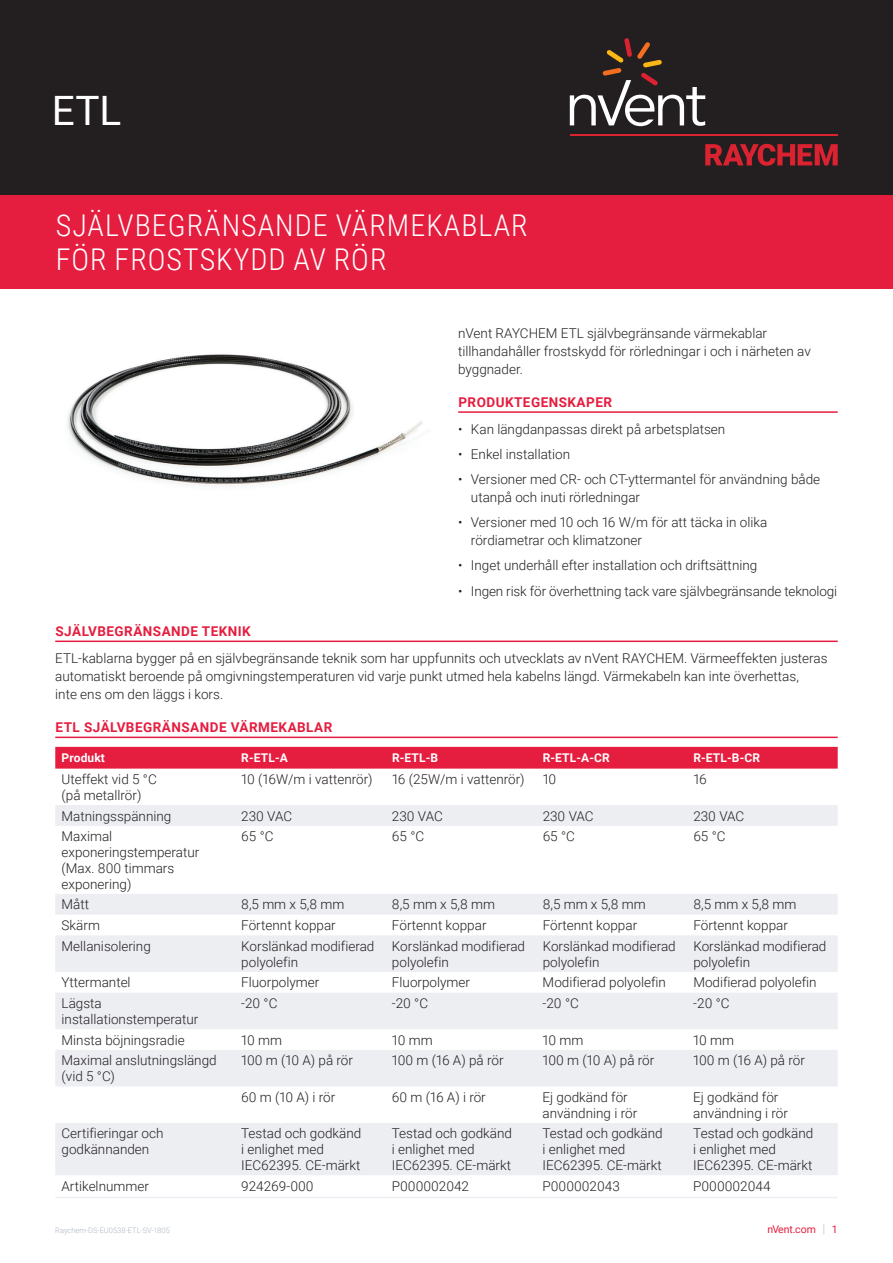
<style>
.page{position:relative;width:893px;height:1263px;background:#fff}
.page>*{position:absolute;margin:0;border:0;box-sizing:border-box;transform-origin:0 0}
.t1{font:40.5px "Roboto";color:#fff}
.t2{font:300 30px/33.8px "Roboto Condensed";letter-spacing:.035em;color:#fff}
.t3{font:300 13.5px/15.8px "Roboto";color:#231f20}
.t4{font:700 13.5px "Roboto";letter-spacing:.035em;color:#e51d3f}
.t5{font:700 12px "Roboto";letter-spacing:.01em;color:#fff}
.t6{font:10.5px "Roboto";color:#e51d3f}
.t7{font:300 7.5px "Roboto";color:#acb5c1}
.s1{font-weight:300;font-size:12.6px;color:#acb5c1}
</style>
<div class="page">
<div style="left:0;top:0;width:893px;height:196px;background:#231f20"></div>
<svg style="left:705px;top:144px;width:133px;height:22px"></svg>
<hr style="left:570px;top:134px;width:268px;height:2px;background:#db2230">
<svg style="left:570px;top:38px;width:135px;height:88px"></svg>
<div style="left:0;top:196px;width:893px;height:93px;background:#e51d3f"></div>
<img style="left:67px;top:354px;width:355px;height:132px">
<hr style="left:458px;top:411px;width:380px;height:2px;background:#e51d3f">
<hr style="left:55px;top:640px;width:783px;height:2px;background:#e51d3f">
<hr style="left:55px;top:737px;width:783px;height:1px;background:#e51d3f">
<div style="left:55px;top:747px;width:783px;height:22px;background:#e51d3f"></div>
<svg style="left:55px;top:805px;width:783px;height:370px;fill:#eceef2"></svg>
<hr style="left:55px;top:1197px;width:180px;height:1px;background:#eceef2">
<hr style="left:235px;top:1197px;width:151px;height:1px;background:#eceef2">
<hr style="left:386px;top:1197px;width:150px;height:1px;background:#eceef2">
<hr style="left:536px;top:1197px;width:151px;height:1px;background:#eceef2">
<hr style="left:687px;top:1197px;width:151px;height:1px;background:#eceef2">
<h1 class="t1" style="left:52px;top:82px;width:71px">ETL</h1>
<h2 class="t2" style="left:56px;top:207px;width:473px">SJÄLVBEGRÄNSANDE VÄRMEKABLAR<br>FÖR FROSTSKYDD AV RÖR</h2>
<p class="t3" style="left:458px;top:323px;width:354px;line-height:18px">nVent RAYCHEM ETL självbegränsande värmekablar tillhandahåller frostskydd för rörledningar i och i närheten av byggnader.</p>
<p class="t4" style="left:458px;top:393px;width:155px">PRODUKTEGENSKAPER</p>
<p class="t3" style="left:458px;top:420px;width:269px">• Kan längdanpassas direkt på arbetsplatsen</p>
<p class="t3" style="left:458px;top:446px;width:114px">• Enkel installation</p>
<p class="t3" style="left:471px;top:470px;width:351px;line-height:18px;text-indent:-13px">• Versioner med CR- och CT-yttermantel för användning både utanpå och inuti rörledningar</p>
<p class="t3" style="left:471px;top:513px;width:298px;line-height:18px;text-indent:-13px">• Versioner med 10 och 16 W/m för att täcka in olika rördiametrar och klimatzoner</p>
<p class="t3" style="left:458px;top:557px;width:301px">• Inget underhåll efter installation och driftsättning</p>
<p class="t3" style="left:458px;top:582px;width:381px">• Ingen risk för överhettning tack vare självbegränsande teknologi</p>
<p class="t4" style="left:56px;top:622px;width:197px">SJÄLVBEGRÄNSANDE TEKNIK</p>
<p class="t3" style="left:55px;top:648px;width:774px;line-height:18px">ETL-kablarna bygger på en självbegränsande teknik som har uppfunnits och utvecklats av nVent RAYCHEM. Värmeeffekten justeras automatiskt beroende på omgivningstemperaturen vid varje punkt utmed hela kabelns längd. Värmekabeln kan inte överhettas,<br>inte ens om den läggs i kors.</p>
<p class="t4" style="left:56px;top:718px;width:278px">ETL SJÄLVBEGRÄNSANDE VÄRMEKABLAR</p>
<p class="t5" style="left:62px;top:749px;width:45px">Produkt</p>
<p class="t5" style="left:241px;top:749px;width:48px">R-ETL-A</p>
<p class="t5" style="left:392px;top:749px;width:48px">R-ETL-B</p>
<p class="t5" style="left:543px;top:749px;width:69px">R-ETL-A-CR</p>
<p class="t5" style="left:693px;top:749px;width:68px">R-ETL-B-CR</p>
<p class="t3" style="left:62px;top:771px;width:97px">Uteffekt vid 5 °C (på metallrör)</p>
<p class="t3" style="left:241px;top:771px;width:133px">10 (16W/m i vattenrör)</p>
<p class="t3" style="left:392px;top:771px;width:134px">16 (25W/m i vattenrör)</p>
<p class="t3" style="left:543px;top:771px;width:15px">10</p>
<p class="t3" style="left:693px;top:771px;width:15px">16</p>
<p class="t3" style="left:62px;top:807px;width:111px">Matningsspänning</p>
<p class="t3" style="left:241px;top:807px;width:52px">230 VAC</p>
<p class="t3" style="left:392px;top:807px;width:52px">230 VAC</p>
<p class="t3" style="left:543px;top:807px;width:52px">230 VAC</p>
<p class="t3" style="left:693px;top:807px;width:52px">230 VAC</p>
<p class="t3" style="left:62px;top:828px;width:139px">Maximal exponeringstemperatur (Max. 800 timmars exponering)</p>
<p class="t3" style="left:241px;top:828px;width:34px">65 °C</p>
<p class="t3" style="left:392px;top:828px;width:34px">65 °C</p>
<p class="t3" style="left:543px;top:828px;width:34px">65 °C</p>
<p class="t3" style="left:693px;top:828px;width:34px">65 °C</p>
<p class="t3" style="left:62px;top:896px;width:29px">Mått</p>
<p class="t3" style="left:241px;top:896px;width:105px">8,5 mm x 5,8 mm</p>
<p class="t3" style="left:392px;top:896px;width:105px">8,5 mm x 5,8 mm</p>
<p class="t3" style="left:543px;top:896px;width:105px">8,5 mm x 5,8 mm</p>
<p class="t3" style="left:693px;top:896px;width:105px">8,5 mm x 5,8 mm</p>
<p class="t3" style="left:62px;top:917px;width:40px">Skärm</p>
<p class="t3" style="left:241px;top:917px;width:96px">Förtennt koppar</p>
<p class="t3" style="left:392px;top:917px;width:96px">Förtennt koppar</p>
<p class="t3" style="left:543px;top:917px;width:96px">Förtennt koppar</p>
<p class="t3" style="left:693px;top:917px;width:96px">Förtennt koppar</p>
<p class="t3" style="left:62px;top:938px;width:91px">Mellanisolering</p>
<p class="t3" style="left:241px;top:938px;width:135px">Korslänkad modifierad polyolefin</p>
<p class="t3" style="left:392px;top:938px;width:135px">Korslänkad modifierad polyolefin</p>
<p class="t3" style="left:543px;top:938px;width:135px">Korslänkad modifierad polyolefin</p>
<p class="t3" style="left:693px;top:938px;width:135px">Korslänkad modifierad polyolefin</p>
<p class="t3" style="left:62px;top:974px;width:71px">Yttermantel</p>
<p class="t3" style="left:241px;top:974px;width:80px">Fluorpolymer</p>
<p class="t3" style="left:392px;top:974px;width:80px">Fluorpolymer</p>
<p class="t3" style="left:543px;top:974px;width:125px">Modifierad polyolefin</p>
<p class="t3" style="left:693px;top:974px;width:125px">Modifierad polyolefin</p>
<p class="t3" style="left:62px;top:995px;width:138px">Lägsta installationstemperatur</p>
<p class="t3" style="left:241px;top:995px;width:38px">-20 °C</p>
<p class="t3" style="left:392px;top:995px;width:38px">-20 °C</p>
<p class="t3" style="left:543px;top:995px;width:38px">-20 °C</p>
<p class="t3" style="left:693px;top:995px;width:38px">-20 °C</p>
<p class="t3" style="left:62px;top:1031px;width:125px">Minsta böjningsradie</p>
<p class="t3" style="left:241px;top:1031px;width:42px">10 mm</p>
<p class="t3" style="left:392px;top:1031px;width:42px">10 mm</p>
<p class="t3" style="left:543px;top:1031px;width:42px">10 mm</p>
<p class="t3" style="left:693px;top:1031px;width:42px">10 mm</p>
<p class="t3" style="left:62px;top:1052px;width:157px">Maximal anslutningslängd (vid 5 °C)</p>
<p class="t3" style="left:241px;top:1052px;width:113px">100 m (10 A) på rör</p>
<p class="t3" style="left:392px;top:1052px;width:113px">100 m (16 A) på rör</p>
<p class="t3" style="left:543px;top:1052px;width:113px">100 m (10 A) på rör</p>
<p class="t3" style="left:693px;top:1052px;width:113px">100 m (16 A) på rör</p>
<p class="t3" style="left:241px;top:1089px;width:96px">60 m (10 A) i rör</p>
<p class="t3" style="left:392px;top:1089px;width:95px">60 m (16 A) i rör</p>
<p class="t3" style="left:543px;top:1089px;width:96px">Ej godkänd för användning i rör</p>
<p class="t3" style="left:693px;top:1089px;width:96px">Ej godkänd för användning i rör</p>
<p class="t3" style="left:62px;top:1125px;width:103px">Certifieringar och godkännanden</p>
<p class="t3" style="left:241px;top:1125px;width:122px">Testad och godkänd i enlighet med<br>IEC62395. CE-märkt</p>
<p class="t3" style="left:392px;top:1125px;width:122px">Testad och godkänd i enlighet med<br>IEC62395. CE-märkt</p>
<p class="t3" style="left:543px;top:1125px;width:122px">Testad och godkänd i enlighet med<br>IEC62395. CE-märkt</p>
<p class="t3" style="left:693px;top:1125px;width:122px">Testad och godkänd i enlighet med<br>IEC62395. CE-märkt</p>
<p class="t3" style="left:62px;top:1177px;width:89px">Artikelnummer</p>
<p class="t3" style="left:241px;top:1177px;width:74px">924269-000</p>
<p class="t3" style="left:392px;top:1177px;width:79px">P000002042</p>
<p class="t3" style="left:543px;top:1177px;width:79px">P000002043</p>
<p class="t3" style="left:693px;top:1177px;width:79px">P000002044</p>
<p class="t7" style="left:55px;top:1225px;width:116px">Raychem-DS-EU0538-ETL-SV-1805</p>
<p class="t6" style="left:767px;top:1222px;width:72px">nVent.com <span class="s1">|</span> 1</p>
</div>
